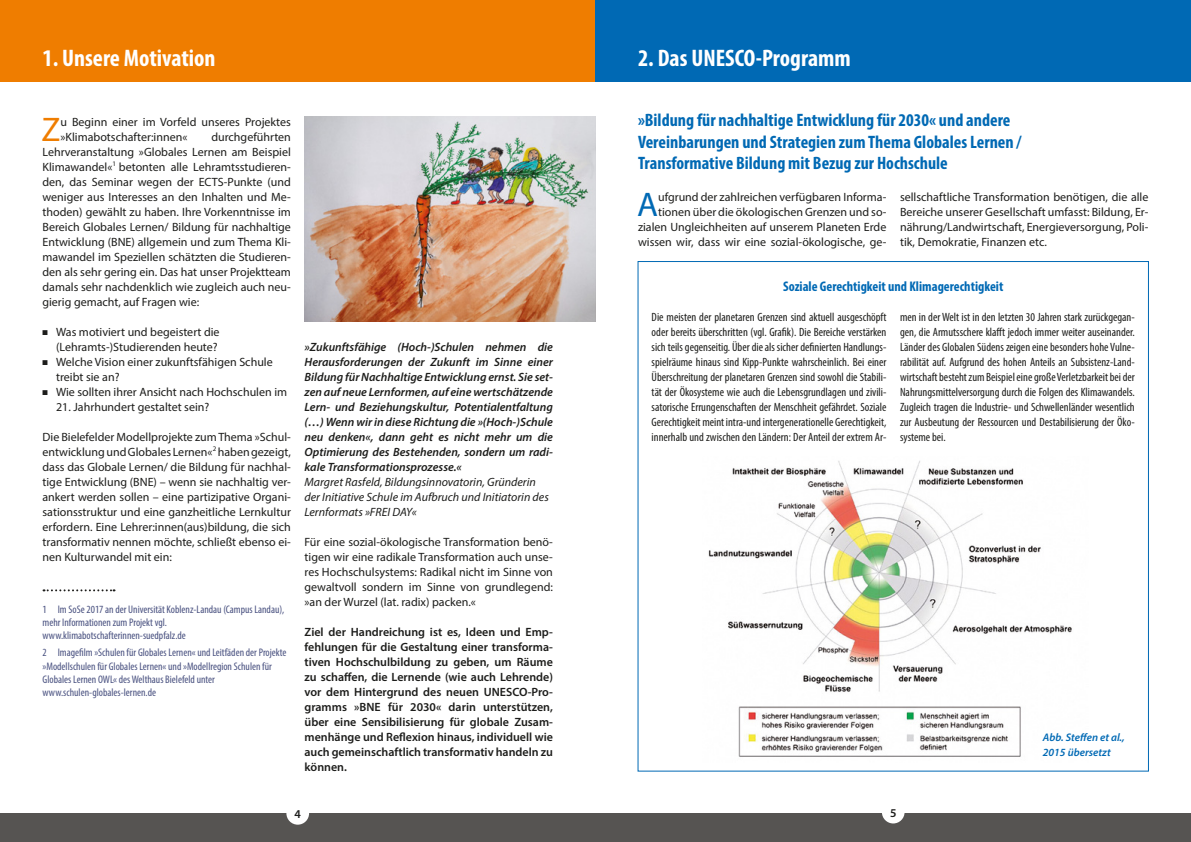
<style>
.page{position:relative;width:1191px;height:842px;background:#fff}
.page>*{position:absolute;margin:0;border:0;box-sizing:border-box;transform-origin:0 0}
.t1{font:34.3px "Myriad Pro";color:#0069b4}
.t2{font:34.3px "Myriad Pro";color:#ef7d00}
.t3{font:700 condensed 24px "Myriad Pro";color:#fff}
.t4{font:700 condensed 18px/21.6px "Myriad Pro";color:#0069b4}
.t5{font:700 condensed 14px "Myriad Pro";color:#0069b4}
.t6{font:12px/15px "Myriad Pro";color:#1d1d1b;text-align:justify}
.t7{font:condensed 12px/15px "Myriad Pro";color:#1d1d1b;text-align:justify}
.t8{font:600 12px/15px "Myriad Pro";color:#1d1d1b;text-align:justify}
.t9{font:italic 600 12px/15px "Myriad Pro";color:#1d1d1b;text-align:justify}
.t10{font:italic 12px/15px "Myriad Pro";color:#1d1d1b}
.t11{font:condensed 11px/13.2px "Myriad Pro";color:#495180}
.t12{font:italic 600 11px/15px "Myriad Pro";color:#0069b4}
</style>
<div class="page">
<div style="left:0;top:813px;width:595px;height:29px;background:#565452"></div>
<div style="left:595px;top:813px;width:596px;height:29px;background:#565452"></div>
<div style="left:882px;top:801px;width:22px;height:22px;background:#fff;border-radius:50%"></div>
<div style="left:286px;top:802px;width:23px;height:23px;background:#fff;border-radius:50%"></div>
<div style="left:0;top:0;width:595px;height:81px;background:#ef7d00"></div>
<div style="left:595px;top:0;width:596px;height:81px;background:#0069b4"></div>
<svg style="left:44px;top:589px;width:71px;height:2px"></svg>
<img style="left:304px;top:117px;width:291px;height:204px">
<img style="left:708px;top:461px;width:364px;height:296px">
<h2 class="t3" style="left:43px;top:43px;width:175px">1. Unsere Motivation</h2>
<h2 class="t3" style="left:638px;top:43px;width:214px">2. Das UNESCO-Programm</h2>
<h1 class="t2" style="left:41px;top:108px;width:20px">Z</h1>
<p class="t6" style="left:60px;top:114px;width:232px">u Beginn einer im Vorfeld unseres Projektes »Klimabotschafter:innen«</p>
<p class="t6" style="left:43px;top:129px;width:250px;text-indent:169px">durchgeführten Lehrveranstaltung »Globales Lernen am Beispiel Klimawandel«<sup>1</sup> betonten alle Lehramtsstudieren&shy;den, das Seminar wegen der ECTS-Punkte (und weniger aus Interesses an den Inhalten und Me&shy;thoden) gewählt zu haben. Ihre Vorkenntnisse im Bereich Globales Lernen/ Bildung für nachhaltige Entwicklung (BNE) allgemein und zum Thema Kli&shy;mawandel im Speziellen schätzten die Studieren&shy;den als sehr gering ein. Das hat unser Projektteam damals sehr nachdenklich wie zugleich auch neu&shy;gierig gemacht, auf Fragen wie:</p>
<p class="t6" style="left:43px;top:324px;width:179px;text-align:right">■ Was motiviert und begeistert die (Lehramts-)Studierenden heute?</p>
<p class="t6" style="left:56px;top:354px;width:218px;text-indent:-14px">■ Welche Vision einer zukunftsfähigen Schule treibt sie an?</p>
<p class="t6" style="left:43px;top:384px;width:246px">■ Wie sollten ihrer Ansicht nach Hochschulen im</p>
<p class="t6" style="left:56px;top:399px;width:155px">21. Jahrhundert gestaltet sein?</p>
<p class="t6" style="left:43px;top:429px;width:250px">Die Bielefelder Modellprojekte zum Thema »Schul&shy;entwicklung und Globales Lernen«<sup>2</sup> haben gezeigt, dass das Globale Lernen/ die Bildung für nachhal&shy;tige Entwicklung (BNE) – wenn sie nachhaltig ver&shy;ankert werden sollen – eine partizipative Organi&shy;sationsstruktur und eine ganzheitliche Lernkultur erfordern. Eine Lehrer:innen(aus)bildung, die sich transformativ nennen möchte, schließt ebenso ei&shy;nen Kulturwandel mit ein:</p>
<p class="t11" style="left:43px;top:603px;width:243px">1 Im SoSe 2017 an der Universität Koblenz-Landau (Campus Landau), mehr Informationen zum Projekt vgl. www.klimabotschafterinnen-suedpfalz.de</p>
<p class="t11" style="left:43px;top:646px;width:245px">2 Imagefilm »Schulen für Globales Lernen« und Leitfäden der Projekte »Modellschulen für Globales Lernen« und »Modellregion Schulen für Globales Lernen OWL« des Welthaus Bielefeld unter www.schulen-globales-lernen.de</p>
<p class="t9" style="left:304px;top:339px;width:250px">»Zukunftsfähige (Hoch-)Schulen nehmen die Herausforderungen der Zukunft im Sinne einer Bildung für Nachhaltige Entwicklung ernst. Sie set&shy;zen auf neue Lernformen, auf eine wertschätzende Lern- und Beziehungskultur, Potentialentfaltung (…) Wenn wir in diese Richtung die »(Hoch-)Schule neu denken«, dann geht es nicht mehr um die Optimierung des Bestehenden, sondern um radi&shy;kale Transformationsprozesse.«</p>
<p class="t10" style="left:304px;top:474px;width:246px">Margret Rasfeld, Bildungsinnovatorin, Gründerin der Initiative Schule im Aufbruch und Initiatorin des<br>Lernformats »FREI DAY«</p>
<p class="t6" style="left:304px;top:534px;width:250px">Für eine sozial-ökologische Transformation benö&shy;tigen wir eine radikale Transformation auch unse&shy;res Hochschulsystems: Radikal nicht im Sinne von gewaltvoll sondern im Sinne von grundlegend: »an der Wurzel (lat. radix) packen.«</p>
<p class="t8" style="left:304px;top:624px;width:250px">Ziel der Handreichung ist es, Ideen und Emp&shy;fehlungen für die Gestaltung einer transforma&shy;tiven Hochschulbildung zu geben, um Räume zu schaffen, die Lernende (wie auch Lehrende) vor dem Hintergrund des neuen UNESCO-Pro&shy;gramms »BNE für 2030« darin unterstützen, über eine Sensibilisierung für globale Zusam&shy;menhänge und Reflexion hinaus, individuell wie auch gemeinschaftlich transformativ handeln zu können.</p>
<h3 class="t4" style="left:638px;top:109px;width:385px">»Bildung für nachhaltige Entwicklung für 2030« und andere<br>Vereinbarungen und Strategien zum Thema Globales Lernen /<br>Transformative Bildung mit Bezug zur Hochschule</h3>
<p class="t6" style="left:638px;top:189px;width:250px;text-align:right">ufgrund der zahlreichen verfügbaren Informa&shy;tionen über die ökologischen Grenzen und so&shy;zialen Ungleichheiten auf unserem Planeten Erde wissen wir, dass wir eine sozial-ökologische, ge-</p>
<h1 class="t1" style="left:637px;top:183px;width:22px">A</h1>
<p class="t6" style="left:900px;top:189px;width:250px">sellschaftliche Transformation benötigen, die alle Bereiche unserer Gesellschaft umfasst: Bildung, Er&shy;nährung/Landwirtschaft, Energieversorgung, Poli&shy;tik, Demokratie, Finanzen etc.</p>
<p class="t5" style="left:783px;top:278px;width:222px">Soziale Gerechtigkeit und Klimagerechtigkeit</p>
<p class="t7" style="left:651px;top:309px;width:236px">Die meisten der planetaren Grenzen sind aktuell ausgeschöpft oder bereits überschritten (vgl. Grafik). Die Bereiche verstärken sich teils gegenseitig. Über die als sicher definierten Handlungs&shy;spielräume hinaus sind Kipp-Punkte wahrscheinlich. Bei einer Überschreitung der planetaren Grenzen sind sowohl die Stabili&shy;tät der Ökosysteme wie auch die Lebensgrundlagen und zivili&shy;satorische Errungenschaften der Menschheit gefährdet. Soziale Gerechtigkeit meint intra-und intergenerationelle Gerechtigkeit, innerhalb und zwischen den Ländern: Der Anteil der extrem Ar-</p>
<p class="t7" style="left:900px;top:309px;width:236px">men in der Welt ist in den letzten 30 Jahren stark zurückgegan&shy;gen, die Armutsschere klafft jedoch immer weiter auseinander.<br>Länder des Globalen Südens zeigen eine besonders hohe Vulne&shy;rabilität auf. Aufgrund des hohen Anteils an Subsistenz-Land&shy;wirtschaft besteht zum Beispiel eine große Verletzbarkeit bei der Nahrungsmittelversorgung durch die Folgen des Klimawandels.<br>Zugleich tragen die Industrie- und Schwellenländer wesentlich zur Ausbeutung der Ressourcen und Destabilisierung der Öko&shy;systeme bei.</p>
<p class="t12" style="left:1042px;top:730px;width:83px">Abb. Steffen et al.,<br>2015 übersetzt</p>
<p class="t8" style="left:294px;top:806px;width:8px">4</p>
<p class="t8" style="left:890px;top:805px;width:8px">5</p>
</div>
